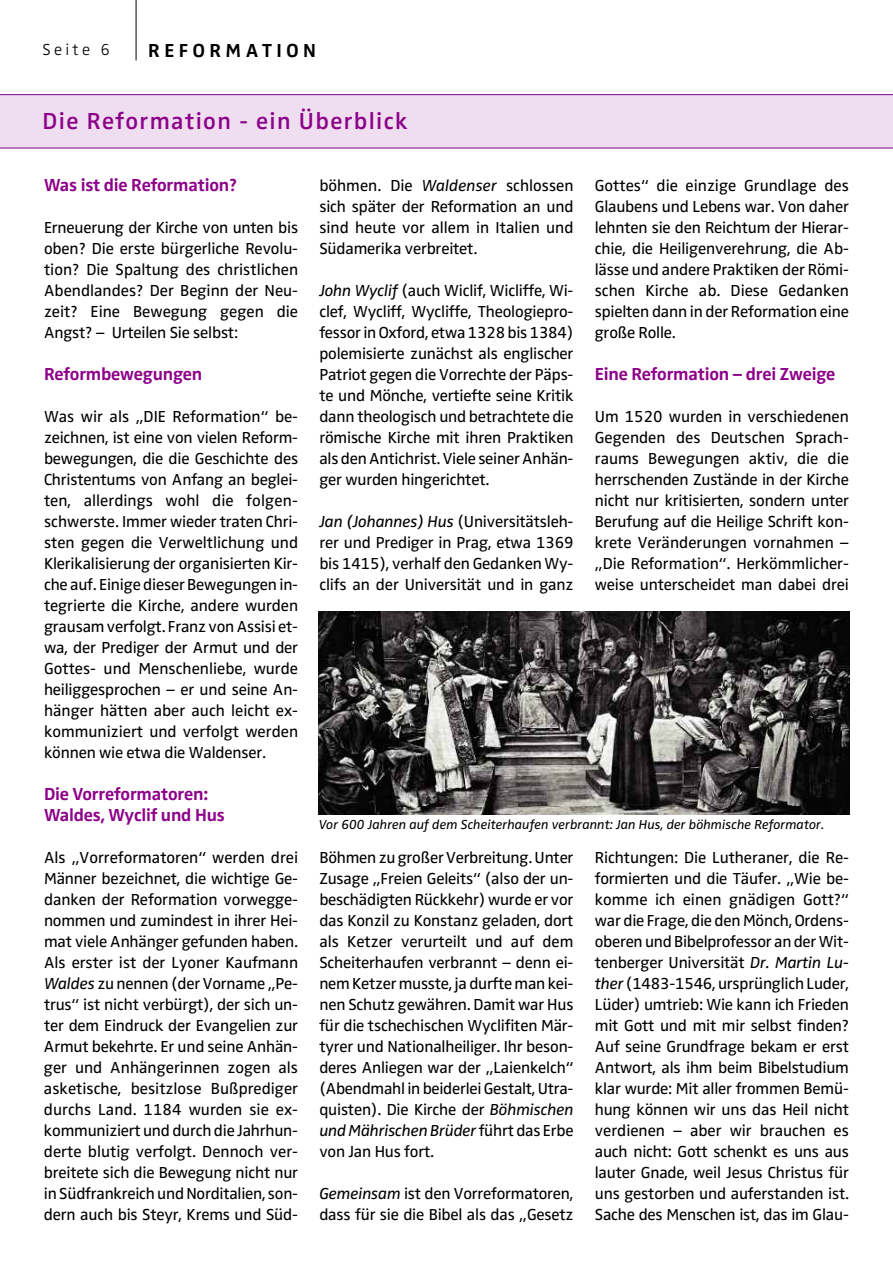
<style>
.page{position:relative;width:893px;height:1263px;background:#fff}
.page>*{position:absolute;margin:0;border:0;box-sizing:border-box;transform-origin:0 0}
.t1{font:24px "Zwo Semi Bold LF";letter-spacing:.055em;color:#8d0089}
.t2{font:700 19.5px "Zwo";letter-spacing:.23em;color:#000}
.t3{font:700 18px/21px "Zwo";letter-spacing:-.01em;color:#8d0089}
.t4{font:16.5px/21px "Zwo";letter-spacing:-.01em;color:#000;text-align:justify}
.t5{font:300 16.5px "Zwo";letter-spacing:.2em;color:#000}
.t6{font:italic 13.5px "Zwo";color:#000}
.s1{font-style:italic}
</style>
<div class="page">
<svg style="left:0;top:94px;width:893px;height:55px;background:#e9d6eb"></svg>
<hr style="left:136px;top:0;width:1px;height:60px;background:#000">
<img style="left:318px;top:611px;width:532px;height:204px">
<p class="t5" style="left:43px;top:41px;width:69px">Seite 6</p>
<p class="t2" style="left:148px;top:40px;width:169px">REFORMATION</p>
<h1 class="t1" style="left:43px;top:109px;width:367px">Die Reformation - ein Überblick</h1>
<p class="t3" style="left:44px;top:174px;width:195px">Was ist die Reformation?</p>
<p class="t4" style="left:44px;top:217px;width:256px">Erneuerung der Kirche von unten bis oben? Die erste bürgerliche Revolu&shy;tion? Die Spaltung des christlichen Abendlandes? Der Beginn der Neu&shy;zeit? Eine Bewegung gegen die Angst? – Urteilen Sie selbst:</p>
<p class="t3" style="left:44px;top:363px;width:160px">Reformbewegungen</p>
<p class="t4" style="left:44px;top:406px;width:256px">Was wir als „DIE Reformation“ be&shy;zeichnen, ist eine von vielen Reform&shy;bewegungen, die die Geschichte des Christentums von Anfang an beglei&shy;ten, allerdings wohl die folgen&shy;schwerste. Immer wieder traten Chri&shy;sten gegen die Verweltlichung und Klerikalisierung der organisierten Kir&shy;che auf. Einige dieser Bewegungen in&shy;tegrierte die Kirche, andere wurden grausam verfolgt. Franz vonAssisi et&shy;wa, der Prediger der Armut und der Gottes- und Menschenliebe, wurde heiliggesprochen – er und seine An&shy;hänger hätten aber auch leicht ex&shy;kommuniziert und verfolgt werden können wie etwa die Waldenser.</p>
<p class="t3" style="left:44px;top:783px;width:182px">Die Vorreformatoren:<br>Waldes, Wyclif und Hus</p>
<p class="t4" style="left:44px;top:847px;width:256px">Als „Vorreformatoren“ werden drei Männer bezeichnet, die wichtige Ge&shy;danken der Reformation vorwegge&shy;nommen und zumindest in ihrer Hei&shy;mat viele Anhänger gefunden haben.<br>Als erster ist der Lyoner Kaufmann <span class="s1">Waldes</span> zu nennen (der Vorname „Pe&shy;trus“ ist nicht verbürgt), der sich un&shy;ter dem Eindruck der Evangelien zur Armut bekehrte. Er und seine Anhän&shy;ger und Anhängerinnen zogen als asketische, besitzlose Bußprediger durchs Land. 1184 wurden sie ex&shy;kommuniziert und durch die Jahrhun&shy;derte blutig verfolgt. Dennoch ver&shy;breitete sich die Bewegung nicht nur in Südfrankreich undNorditalien, son&shy;dern auch bis Steyr, Krems und Süd-</p>
<p class="t4" style="left:319px;top:175px;width:256px">böhmen. Die <span class="s1">Waldenser</span> schlossen sich später der Reformation an und sind heute vor allem in Italien und Südamerika verbreitet.</p>
<p class="t4" style="left:319px;top:280px;width:256px"><span class="s1">John Wyclif</span> (auch Wiclif, Wicliffe, Wi&shy;clef, Wycliff, Wycliffe, Theologiepro&shy;fessorinOxford, etwa1328bis1384) polemisierte zunächst als englischer Patriot gegen die Vorrechte der Päps&shy;te und Mönche, vertiefte seine Kritik dann theologisch und betrachtete die römische Kirche mit ihren Praktiken als denAntichrist.Viele seinerAnhän&shy;ger wurden hingerichtet.</p>
<p class="t4" style="left:319px;top:511px;width:256px"><span class="s1">Jan (Johannes) Hus</span> (Universitätsleh&shy;rer und Prediger in Prag, etwa 1369 bis 1415), verhalf den Gedanken Wy&shy;clifs an der Universität und in ganz</p>
<p class="t4" style="left:595px;top:175px;width:256px">Gottes“ die einzige Grundlage des Glaubens und Lebens war. Von daher lehnten sie den Reichtum der Hierar&shy;chie, die Heiligenverehrung, die Ab&shy;lässe und andere Praktiken der Römi&shy;schen Kirche ab. Diese Gedanken spielten dann in der Reformation eine große Rolle.</p>
<p class="t3" style="left:595px;top:363px;width:242px">Eine Reformation – drei Zweige</p>
<p class="t4" style="left:595px;top:406px;width:256px">Um 1520 wurden in verschiedenen Gegenden des Deutschen Sprach&shy;raums Bewegungen aktiv, die die herrschenden Zustände in der Kirche nicht nur kritisierten, sondern unter Berufung auf die Heilige Schrift kon&shy;krete Veränderungen vornahmen – „Die Reformation“. Herkömmlicher&shy;weise unterscheidet man dabei drei</p>
<p class="t6" style="left:319px;top:817px;width:507px">Vor 600 Jahren auf dem Scheiterhaufen verbrannt: Jan Hus, der böhmische Reformator.</p>
<p class="t4" style="left:319px;top:847px;width:256px">Böhmen zu großerVerbreitung.Unter Zusage „Freien Geleits“ (also der un&shy;beschädigten Rückkehr) wurde er vor das Konzil zu Konstanz geladen, dort als Ketzer verurteilt und auf dem Scheiterhaufen verbrannt – denn ei&shy;nemKetzermusste, jadurftemankei&shy;nen Schutz gewähren. Damit war Hus für die tschechischen Wyclifiten Mär&shy;tyrer und Nationalheiliger. Ihr beson&shy;deres Anliegen war der „Laienkelch“ (Abendmahl inbeiderleiGestalt,Utra&shy;quisten). Die Kirche der <span class="s1">Böhmischen undMährischenBrüder</span>führt das Erbe von Jan Hus fort.</p>
<p class="t4" style="left:319px;top:1183px;width:256px"><span class="s1">Gemeinsam</span> ist den Vorreformatoren, dass für sie die Bibel als das „Gesetz</p>
<p class="t4" style="left:595px;top:847px;width:256px">Richtungen: Die Lutheraner, die Re&shy;formierten und die Täufer. „Wie be&shy;komme ich einen gnädigen Gott?“ war die Frage, die den Mönch, Ordens&shy;oberenundBibelprofessor anderWit&shy;tenberger Universität <span class="s1">Dr. Martin Lu&shy;ther</span> (1483-1546, ursprünglich Luder, Lüder) umtrieb: Wie kann ich Frieden mit Gott und mit mir selbst finden?<br>Auf seine Grundfrage bekam er erst Antwort, als ihm beim Bibelstudium klar wurde: Mit aller frommen Bemü&shy;hung können wir uns das Heil nicht verdienen – aber wir brauchen es auch nicht: Gott schenkt es uns aus lauter Gnade, weil Jesus Christus für uns gestorben und auferstanden ist.<br>Sache des Menschen ist, das im Glau-</p>
</div>
